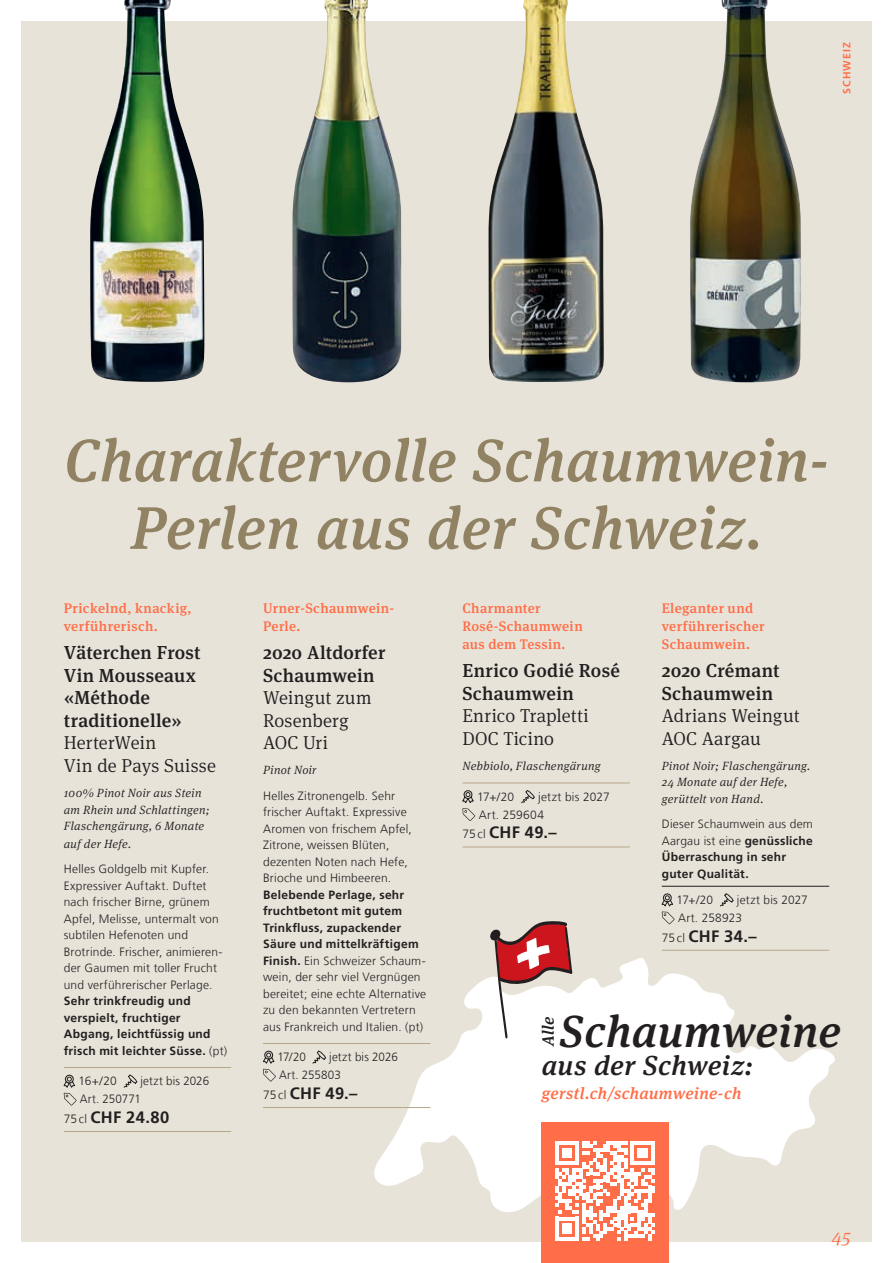
<style>
.page{position:relative;width:893px;height:1263px;background:#fff}
.page>*{position:absolute;margin:0;border:0;box-sizing:border-box;transform-origin:0 0}
.Headline_gross{font:italic 500 60px/67.5px "Meta Serif Pro";letter-spacing:.015em;color:#908262;text-align:center}
.t1{font:italic 500 45px "Meta Serif Pro";letter-spacing:.015em;color:#231f20}
.t2{font:italic 500 27.6px "Meta Serif Pro";letter-spacing:.025em;color:#231f20}
.Wein_Titel_schwarz{font:500 18.75px/22.5px "Meta Serif Pro";letter-spacing:.015em;color:#231f20}
.Wein_Titel_schwarz-2{font:300 18.75px/22.5px "Meta Serif Pro";letter-spacing:.005em;color:#231f20}
.Subline_gross{font:italic 300 18.75px "Meta Serif Pro";color:#ff6e48}
.Wein_Beschrieb{font:700 16.5px "Frutiger LT Com";letter-spacing:.02em;color:#231f20}
.t3{font:italic 500 16.5px "Meta Serif Pro";letter-spacing:.025em;color:#ff6e48}
.t4{font:italic 500 16.5px "Meta Serif Pro";color:#231f20}
.t5{font:500 13.8px/18px "Meta Serif Pro";letter-spacing:.025em;color:#ff6e48}
.Wein_Beschrieb-2{font:300 12px/16.5px "Frutiger LT Com";letter-spacing:.015em;color:#231f20}
.Wein_Titel_schwarz-3{font:italic 300 12px/16.5px "Meta Serif Pro";letter-spacing:.025em;color:#231f20}
.Wein_Beschrieb-3{font:700 12px/16.5px "Frutiger LT Com";letter-spacing:.02em;color:#231f20}
.Wein_Beschrieb-4{font:700 10.5px "Frutiger LT Com";letter-spacing:.1em;color:#ff6e48}
.s1{font-weight:300}
.s2{font-weight:700}
.s3{font-weight:300;font-size:12px}
.s4{font-weight:500}
</style>
<div class="page">
<div style="left:21px;top:21px;width:851px;height:1221px;background:#e8e3d9"></div>
<img style="left:292px;top:0;width:110px;height:382px">
<img style="left:690px;top:0;width:111px;height:382px">
<svg style="left:374px;top:958px;width:461px;height:254px;fill:#fff"></svg>
<svg style="left:490px;top:921px;width:83px;height:118px"></svg>
<img style="left:488px;top:0;width:116px;height:382px">
<hr style="left:662px;top:886px;width:167px;height:1px;background:#231f20">
<hr style="left:662px;top:950px;width:167px;height:1px;background:#b6a78a">
<svg style="left:720px;top:893px;width:14px;height:14px"></svg>
<svg style="left:661px;top:893px;width:14px;height:31px"></svg>
<hr style="left:263px;top:1043px;width:168px;height:1px;background:#b6a78a">
<hr style="left:263px;top:1107px;width:168px;height:1px;background:#b6a78a">
<svg style="left:312px;top:1050px;width:14px;height:14px"></svg>
<svg style="left:263px;top:1050px;width:13px;height:31px"></svg>
<hr style="left:462px;top:783px;width:168px;height:1px;background:#b6a78a">
<hr style="left:462px;top:847px;width:168px;height:1px;background:#b6a78a">
<svg style="left:521px;top:790px;width:14px;height:13px"></svg>
<svg style="left:462px;top:790px;width:13px;height:31px"></svg>
<hr style="left:64px;top:1067px;width:167px;height:1px;background:#b6a78a">
<hr style="left:64px;top:1131px;width:167px;height:1px;background:#b6a78a">
<svg style="left:123px;top:1074px;width:15px;height:14px"></svg>
<svg style="left:63px;top:1074px;width:14px;height:31px"></svg>
<img style="left:90px;top:0;width:115px;height:382px">
<div style="left:541px;top:1123px;width:128px;height:140px;background:#ff6e48"></div>
<svg style="left:555px;top:1141px;width:100px;height:100px"></svg>
<p class="Wein_Beschrieb-4" style="left:841px;top:94px;width:53px;rotate:-90deg">SCHWEIZ</p>
<p class="Headline_gross" style="left:64px;top:423px;width:767px">Charaktervolle Schaumwein-<br>Perlen aus der Schweiz.</p>
<p class="t5" style="left:64px;top:598px;width:129px">Prickelnd, knackig, verführerisch.</p>
<p class="Wein_Titel_schwarz" style="left:64px;top:640px;width:154px">Väterchen Frost<br>Vin Mousseaux «Méthode traditionelle»<br><span class="s1">HerterWein<br>Vin de Pays Suisse</span></p>
<p class="Wein_Titel_schwarz-3" style="left:64px;top:784px;width:148px">100% Pinot Noir aus Stein am Rhein und Schlattingen;<br>Flaschengärung, 6 Monate</p>
<p class="Wein_Titel_schwarz-3" style="left:64px;top:835px;width:69px">auf der Hefe.</p>
<p class="Wein_Beschrieb-2" style="left:64px;top:861px;width:165px">Helles Goldgelb mit Kupfer.<br>Expressiver Auftakt. Duftet nach frischer Birne, grünem<br>Apfel, Melisse, untermalt von subtilen Hefenoten und<br>Brotrinde. Frischer, animieren&shy;der Gaumen mit toller Frucht und verführerischer Perlage.<br><span class="s2">Sehr trinkfreudig und verspielt, fruchtiger<br>Abgang, leichtfüssig und frisch mit leichter Süsse.</span> (pt)</p>
<p class="Wein_Beschrieb-2" style="left:78px;top:1073px;width:40px">16+/20</p>
<p class="Wein_Beschrieb-2" style="left:80px;top:1072px;width:131px;line-height:18px;text-indent:61px">jetzt bis 2026<br>Art. 250771</p>
<p class="Wein_Beschrieb" style="left:64px;top:1107px;width:107px"><span class="s3">75 cl</span> CHF 24.80</p>
<p class="t5" style="left:263px;top:598px;width:133px">Urner-Schaumwein-<br>Perle.</p>
<p class="Wein_Titel_schwarz-2" style="left:263px;top:641px;width:124px"><span class="s4">2020 Altdorfer<br>Schaumwein<br></span>Weingut zum<br>Rosenberg<br>AOC Uri</p>
<p class="Wein_Titel_schwarz-3" style="left:263px;top:761px;width:55px">Pinot Noir</p>
<p class="Wein_Beschrieb-2" style="left:263px;top:787px;width:165px">Helles Zitronengelb. Sehr frischer Auftakt. Expressive<br>Aromen von frischem Apfel,<br>Zitrone, weissen Blüten, dezenten Noten nach Hefe,<br>Brioche und Himbeeren.<br><span class="s2">Belebende Perlage, sehr fruchtbetont mit gutem<br>Trinkfluss, zupackender<br>Säure und mittelkräftigem<br>Finish.</span> Ein Schweizer Schaum&shy;wein, der sehr viel Vergnügen bereitet; eine echte Alternative zu den bekannten Vertretern aus Frankreich und Italien. (pt)</p>
<p class="Wein_Beschrieb-2" style="left:278px;top:1049px;width:30px">17/20</p>
<p class="Wein_Beschrieb-2" style="left:279px;top:1048px;width:120px;line-height:18px;text-indent:50px">jetzt bis 2026<br>Art. 255803</p>
<p class="Wein_Beschrieb" style="left:263px;top:1083px;width:96px"><span class="s3">75 cl</span> CHF 49.–</p>
<p class="t5" style="left:462px;top:598px;width:122px">Charmanter<br>Rosé-Schaumwein aus dem Tessin.</p>
<p class="Wein_Titel_schwarz" style="left:462px;top:658px;width:159px">Enrico Godié Rosé<br>Schaumwein<br><span class="s1">Enrico Trapletti<br>DOC Ticino</span></p>
<p class="Wein_Titel_schwarz-3" style="left:462px;top:757px;width:140px">Nebbiolo, Flaschengärung</p>
<p class="Wein_Beschrieb-2" style="left:477px;top:788px;width:39px">17+/20</p>
<p class="Wein_Beschrieb-2" style="left:479px;top:788px;width:132px;line-height:18px;text-indent:59px">jetzt bis 2027<br>Art. 259604</p>
<p class="Wein_Beschrieb" style="left:462px;top:823px;width:96px"><span class="s3">75 cl</span> CHF 49.–</p>
<p class="t5" style="left:662px;top:598px;width:104px">Eleganter und verführerischer<br>Schaumwein.</p>
<p class="Wein_Titel_schwarz-2" style="left:662px;top:659px;width:139px"><span class="s4">2020 Crémant<br>Schaumwein<br></span>Adrians Weingut<br>AOC Aargau</p>
<p class="Wein_Titel_schwarz-3" style="left:662px;top:757px;width:150px">Pinot Noir; Flaschengärung.<br>24 Monate auf der Hefe, gerüttelt von Hand.</p>
<p class="Wein_Beschrieb-3" style="left:662px;top:816px;width:153px"><span class="s1">Dieser Schaumwein aus dem<br>Aargau ist eine</span> genüssliche<br>Überraschung in sehr guter Qualität.</p>
<p class="Wein_Beschrieb-2" style="left:676px;top:892px;width:38px">17+/20</p>
<p class="Wein_Beschrieb-2" style="left:678px;top:891px;width:131px;line-height:18px;text-indent:59px">jetzt bis 2027<br>Art. 258923</p>
<p class="Wein_Beschrieb" style="left:662px;top:926px;width:97px"><span class="s3">75 cl</span> CHF 34.–</p>
<p class="t1" style="left:560px;top:996px;width:282px">Schaumweine</p>
<p class="t2" style="left:542px;top:1044px;width:213px">aus der Schweiz:</p>
<p class="t4" style="left:535px;top:1046px;width:31px;rotate:-90deg">Alle</p>
<p class="t3" style="left:542px;top:1081px;width:201px">gerstl.ch/schaumweine-ch</p>
<p class="Subline_gross" style="left:832px;top:1225px;width:20px">45</p>
</div>
